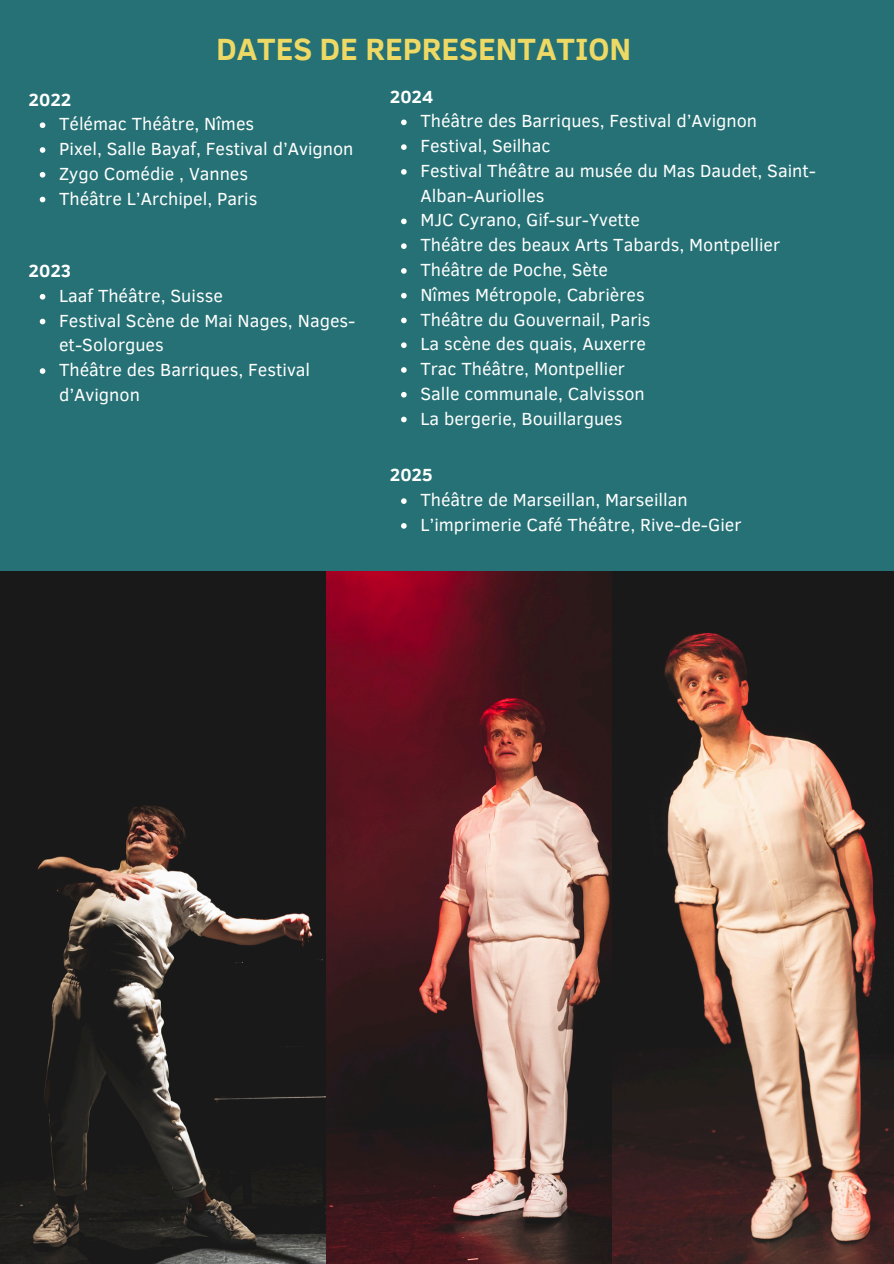
<style>
.page{position:relative;width:894px;height:1264px;background:#fff}
.page>*{position:absolute;margin:0;border:0;box-sizing:border-box;transform-origin:0 0}
.t1{font:700 31.5px "Clear Sans";color:#efd965}
.t2{font:18px/24.8px "Clear Sans";color:#fff}
.t3{font:700 18px "Clear Sans";color:#fff}
</style>
<div class="page">
<div style="left:0;top:0;width:893px;height:1263px;background:#267175"></div>
<img style="left:0;top:571px;width:326px;height:692px">
<img style="left:326px;top:571px;width:567px;height:692px">
<svg style="left:401px;top:119px;width:5px;height:6px"></svg>
<svg style="left:401px;top:144px;width:5px;height:6px"></svg>
<svg style="left:401px;top:169px;width:5px;height:6px"></svg>
<svg style="left:401px;top:218px;width:5px;height:6px"></svg>
<svg style="left:401px;top:243px;width:5px;height:6px"></svg>
<svg style="left:401px;top:268px;width:5px;height:6px"></svg>
<svg style="left:401px;top:293px;width:5px;height:5px"></svg>
<svg style="left:401px;top:317px;width:5px;height:6px"></svg>
<svg style="left:401px;top:342px;width:5px;height:6px"></svg>
<svg style="left:401px;top:367px;width:5px;height:6px"></svg>
<svg style="left:401px;top:392px;width:5px;height:5px"></svg>
<svg style="left:401px;top:416px;width:5px;height:6px"></svg>
<svg style="left:401px;top:498px;width:5px;height:6px"></svg>
<svg style="left:401px;top:523px;width:5px;height:5px"></svg>
<svg style="left:40px;top:122px;width:5px;height:6px"></svg>
<svg style="left:40px;top:147px;width:5px;height:6px"></svg>
<svg style="left:40px;top:172px;width:5px;height:5px"></svg>
<svg style="left:40px;top:197px;width:5px;height:5px"></svg>
<svg style="left:40px;top:294px;width:5px;height:5px"></svg>
<svg style="left:40px;top:319px;width:5px;height:5px"></svg>
<svg style="left:40px;top:368px;width:5px;height:6px"></svg>
<p class="t1" style="left:216px;top:26px;width:416px">DATES DE REPRESENTATION</p>
<p class="t3" style="left:389px;top:83px;width:45px">2024</p>
<p class="t2" style="left:420px;top:108px;width:338px">Théâtre des Barriques, Festival d’Avignon</p>
<h2 class="t2" style="left:420px;top:133px;width:131px">Festival, Seilhac</h2>
<p class="t2" style="left:420px;top:157px;width:397px">Festival Théâtre au musée du Mas Daudet, Saint-<br>Alban-Auriolles</p>
<p class="t2" style="left:420px;top:207px;width:221px">MJC Cyrano, Gif-sur-Yvette</p>
<p class="t2" style="left:420px;top:232px;width:361px">Théâtre des beaux Arts Tabards, Montpellier</p>
<h2 class="t2" style="left:420px;top:256px;width:189px">Théâtre de Poche, Sète</h2>
<p class="t2" style="left:420px;top:281px;width:226px">Nîmes Métropole, Cabrières</p>
<p class="t2" style="left:420px;top:306px;width:232px">Théâtre du Gouvernail, Paris</p>
<p class="t2" style="left:420px;top:331px;width:227px">La scène des quais, Auxerre</p>
<p class="t2" style="left:420px;top:355px;width:206px">Trac Théâtre, Montpellier</p>
<p class="t2" style="left:420px;top:380px;width:226px">Salle communale, Calvisson</p>
<p class="t2" style="left:420px;top:405px;width:203px">La bergerie, Bouillargues</p>
<p class="t3" style="left:28px;top:86px;width:44px">2022</p>
<p class="t2" style="left:59px;top:111px;width:196px">Télémac Théâtre, Nîmes</p>
<p class="t2" style="left:59px;top:135px;width:296px">Pixel, Salle Bayaf, Festival d’Avignon</p>
<h2 class="t2" style="left:59px;top:160px;width:190px">Zygo Comédie , Vannes</h2>
<p class="t2" style="left:59px;top:185px;width:200px">Théâtre L’Archipel, Paris</p>
<p class="t3" style="left:28px;top:258px;width:44px">2023</p>
<p class="t2" style="left:59px;top:282px;width:165px">Laaf Théâtre, Suisse</p>
<p class="t2" style="left:59px;top:307px;width:298px">Festival Scène de Mai Nages, Nages&shy;et-Solorgues</p>
<p class="t2" style="left:59px;top:356px;width:252px">Théâtre des Barriques, Festival d’Avignon</p>
<p class="t3" style="left:389px;top:462px;width:44px">2025</p>
<p class="t2" style="left:420px;top:486px;width:269px">Théâtre de Marseillan, Marseillan</p>
<p class="t2" style="left:420px;top:511px;width:322px">L’imprimerie Café Théâtre, Rive-de-Gier</p>
</div>
